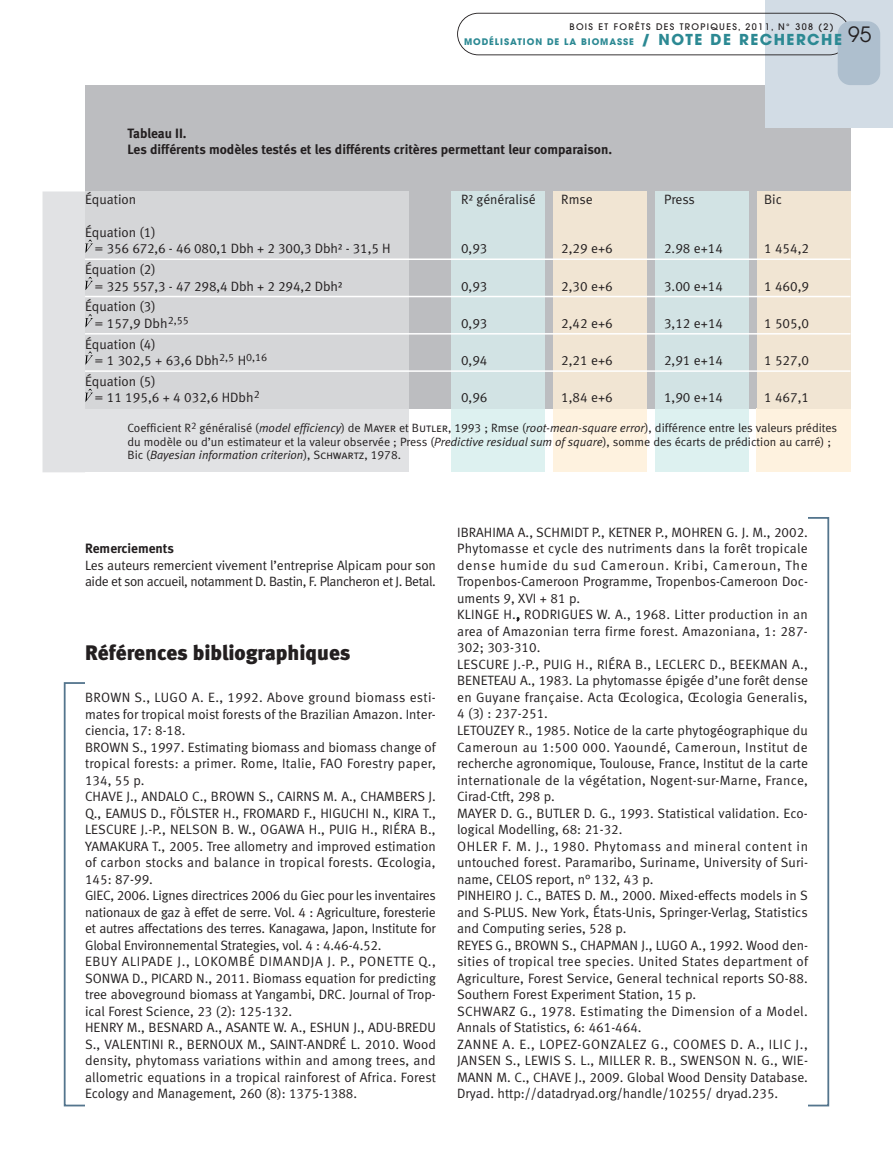
<style>
.page{position:relative;width:893px;height:1149px;background:#fff}
.page>*{position:absolute;margin:0;border:0;box-sizing:border-box;transform-origin:0 0}
.t1{font:21px "Meta Black LF";color:#231f20}
.t2{font:13.5px/16.5px "Meta Normal LF";color:#231f20}
.t3{font:13.5px/16.5px "Meta Normal LF";letter-spacing:-.02em;color:#231f20}
.t4{font:13.5px/16.5px "Meta Bold LF";color:#231f20}
.t5{font:12px/13.5px "Meta Normal LF";color:#231f20}
.t6{font:500 9px/15.3px "Avant Garde";letter-spacing:.15em;color:#231f20}
.s1{font-weight:700;color:#2c8993}
.s2{font-weight:700;font-size:15px;color:#2c8993}
.s3{font-style:italic}
.s4{font-family:"Meta Normal LF Caps"}
</style>
<div class="page">
<div style="left:85px;top:85px;width:765px;height:323px;background:#bcbdc0"></div>
<div style="left:85px;top:408px;width:323px;height:64px;background:#e1e2e4"></div>
<div style="left:85px;top:191px;width:323px;height:217px;background:#d5d6d8"></div>
<div style="left:451px;top:408px;width:93px;height:64px;background:#ddf1f0"></div>
<div style="left:451px;top:191px;width:93px;height:217px;background:#d2e3e4"></div>
<div style="left:553px;top:408px;width:93px;height:64px;background:#fef2df"></div>
<div style="left:553px;top:191px;width:93px;height:217px;background:#f1e5d3"></div>
<div style="left:655px;top:408px;width:93px;height:64px;background:#ddf1f0"></div>
<div style="left:655px;top:191px;width:93px;height:217px;background:#d2e3e4"></div>
<div style="left:808px;top:408px;width:42px;height:64px;background:#fef2df"></div>
<div style="left:757px;top:408px;width:51px;height:64px;background:#fef2df"></div>
<div style="left:757px;top:191px;width:93px;height:217px;background:#f1e5d3"></div>
<hr style="left:85px;top:258px;width:765px;height:2px;background:#fff">
<hr style="left:85px;top:296px;width:765px;height:1px;background:#fff">
<hr style="left:85px;top:333px;width:765px;height:1px;background:#fff">
<hr style="left:85px;top:370px;width:765px;height:2px;background:#fff">
<svg style="left:43px;top:191px;width:50px;height:281px;background:#dedfe1"></svg>
<div style="left:765px;top:0;width:128px;height:128px;background:#d2dce5"></div>
<svg style="left:457px;top:13px;width:390px;height:42px"></svg>
<div style="left:838px;top:21px;width:42px;height:64px;background:#aebfce;border-radius:13px"></div>
<p class="t6" style="left:464px;top:19px;width:409px;text-indent:105px">BOIS ET FORÊTS DES TROPIQUES, 2011, N° 308 (2)<br><span class="s1">MODÉLISATION DE LA BIOMASSE</span> <span class="s2">/ NOTE DE RECHERCHE</span> <sup>95</sup></p>
<p class="t4" style="left:128px;top:124px;width:486px">Tableau II.<br>Les différents modèles testés et les différents critères permettant leur comparaison.</p>
<p class="t2" style="left:85px;top:190px;width:53px">Équation</p>
<p class="t2" style="left:461px;top:190px;width:76px">R² généralisé</p>
<p class="t2" style="left:561px;top:190px;width:33px">Rmse</p>
<p class="t2" style="left:664px;top:190px;width:32px">Press</p>
<p class="t2" style="left:764px;top:190px;width:19px">Bic</p>
<p class="t2" style="left:95px;top:223px;width:297px;text-indent:-10px">Équation (1)<br>= 356 672,6 - 46 080,1 Dbh + 2 300,3 Dbh² - 31,5 H</p>
<p class="t2" style="left:461px;top:240px;width:28px">0,93</p>
<p class="t2" style="left:561px;top:240px;width:53px">2,29 e+6</p>
<p class="t2" style="left:664px;top:240px;width:60px">2.98 e+14</p>
<p class="t2" style="left:764px;top:240px;width:46px">1 454,2</p>
<p class="t2" style="left:95px;top:261px;width:249px;text-indent:-10px">Équation (2)<br>= 325 557,3 - 47 298,4 Dbh + 2 294,2 Dbh²</p>
<p class="t2" style="left:95px;top:298px;width:95px;text-indent:-10px">Équation (3)<br>= 157,9 Dbh<sup>2,55</sup></p>
<p class="t2" style="left:95px;top:335px;width:174px;text-indent:-10px">Équation (4)<br>= 1 302,5 + 63,6 Dbh<sup>2,5</sup> H<sup>0,16</sup></p>
<p class="t2" style="left:461px;top:277px;width:28px">0,93</p>
<p class="t2" style="left:561px;top:277px;width:53px">2,30 e+6</p>
<p class="t2" style="left:664px;top:277px;width:60px">3.00 e+14</p>
<p class="t2" style="left:764px;top:277px;width:46px">1 460,9</p>
<p class="t2" style="left:461px;top:314px;width:28px">0,93</p>
<p class="t2" style="left:561px;top:314px;width:53px">2,42 e+6</p>
<p class="t2" style="left:664px;top:314px;width:61px">3,12 e+14</p>
<p class="t2" style="left:764px;top:314px;width:46px">1 505,0</p>
<p class="t2" style="left:461px;top:352px;width:28px">0,94</p>
<p class="t2" style="left:561px;top:352px;width:53px">2,21 e+6</p>
<p class="t2" style="left:664px;top:352px;width:61px">2,91 e+14</p>
<p class="t2" style="left:764px;top:352px;width:46px">1 527,0</p>
<p class="t2" style="left:95px;top:372px;width:166px;text-indent:-10px">Équation (5)<br>= 11 195,6 + 4 032,6 HDbh<sup>2</sup></p>
<p class="t2" style="left:461px;top:389px;width:28px">0,96</p>
<p class="t2" style="left:561px;top:389px;width:53px">1,84 e+6</p>
<p class="t2" style="left:664px;top:389px;width:61px">1,90 e+14</p>
<p class="t2" style="left:764px;top:389px;width:46px">1 467,1</p>
<p class="t5" style="left:128px;top:421px;width:711px">Coefficient R<sup>2</sup> généralisé (<span class="s3">model efficiency</span>) de M<span class="s4">ayer</span> et B<span class="s4">utler</span>, 1993 ; Rmse (<span class="s3">root-mean-square error</span>), différence entre les valeurs prédites du modèle ou d’un estimateur et la valeur observée ; Press (<span class="s3">Predictive residual sum of square</span>), somme des écarts de prédiction au carré) ;<br>Bic (<span class="s3">Bayesian information criterion</span>), S<span class="s4">chwartz</span>, 1978.</p>
<p class="t4" style="left:85px;top:540px;width:90px">Remerciements</p>
<p class="t3" style="left:85px;top:556px;width:352px">Les auteurs remercient vivement l’entreprise Alpicam pour son aide et son accueil, notamment D. Bastin, F. Plancheron et J. Betal.</p>
<h1 class="t1" style="left:85px;top:640px;width:267px">Références bibliographiques</h1>
<p class="t2" style="left:85px;top:688px;width:352px">BROWN S., LUGO A. E., 1992. Above ground biomass esti&shy;mates for tropical moist forests of the Brazilian Amazon. Inter&shy;ciencia, 17: 8-18.<br>BROWN S., 1997. Estimating biomass and biomass change of tropical forests: a primer. Rome, Italie, FAO Forestry paper, 134, 55 p.<br>CHAVE J., ANDALO C., BROWN S., CAIRNS M. A., CHAMBERS J.<br>Q., EAMUS D., FÖLSTER H., FROMARD F., HIGUCHI N., KIRA T., LESCURE J.-P., NELSON B. W., OGAWA H., PUIG H., RIÉRA B., YAMAKURA T., 2005. Tree allometry and improved estimation of carbon stocks and balance in tropical forests. Œcologia, 145: 87-99.<br>GIEC, 2006. Lignes directrices 2006 du Giec pour les inventaires nationaux de gaz à effet de serre. Vol. 4 : Agriculture, foresterie et autres affectations des terres. Kanagawa, Japon, Institute for Global Environnemental Strategies, vol. 4 : 4.46-4.52.<br>EBUY ALIPADE J., LOKOMBÉ DIMANDJA J. P., PONETTE Q., SONWA D., PICARD N., 2011. Biomass equation for predicting tree aboveground biomass at Yangambi, DRC. Journal of Trop&shy;ical Forest Science, 23 (2): 125-132.<br>HENRY M., BESNARD A., ASANTE W. A., ESHUN J., ADU-BREDU S., VALENTINI R., BERNOUX M., SAINT-ANDRÉ L. 2010. Wood density, phytomass variations within and among trees, and allometric equations in a tropical rainforest of Africa. Forest Ecology and Management, 260 (8): 1375-1388.</p>
<p class="t2" style="left:457px;top:523px;width:352px">IBRAHIMA A., SCHMIDT P., KETNER P., MOHREN G. J. M., 2002.<br>Phytomasse et cycle des nutriments dans la forêt tropicale dense humide du sud Cameroun. Kribi, Cameroun, The Tropenbos-Cameroon Programme, Tropenbos-Cameroon Doc&shy;uments 9, XVI + 81 p.<br>KLINGE H., RODRIGUES W. A., 1968. Litter production in an area of Amazonian terra firme forest. Amazoniana, 1: 287- 302; 303-310.<br>LESCURE J.-P., PUIG H., RIÉRA B., LECLERC D., BEEKMAN A., BENETEAU A., 1983. La phytomasse épigée d’une forêt dense en Guyane française. Acta Œcologica, Œcologia Generalis, 4 (3) : 237-251.<br>LETOUZEY R., 1985. Notice de la carte phytogéographique du Cameroun au 1:500 000. Yaoundé, Cameroun, Institut de recherche agronomique, Toulouse, France, Institut de la carte internationale de la végétation, Nogent-sur-Marne, France, Cirad-Ctft, 298 p.<br>MAYER D. G., BUTLER D. G., 1993. Statistical validation. Eco&shy;logical Modelling, 68: 21-32.<br>OHLER F. M. J., 1980. Phytomass and mineral content in untouched forest. Paramaribo, Suriname, University of Suri&shy;name, CELOS report, n° 132, 43 p.<br>PINHEIRO J. C., BATES D. M., 2000. Mixed-effects models in S and S-PLUS. New York, États-Unis, Springer-Verlag, Statistics and Computing series, 528 p.<br>REYES G., BROWN S., CHAPMAN J., LUGO A., 1992. Wood den&shy;sities of tropical tree species. United States department of Agriculture, Forest Service, General technical reports SO-88.<br>Southern Forest Experiment Station, 15 p.<br>SCHWARZ G., 1978. Estimating the Dimension of a Model.<br>Annals of Statistics, 6: 461-464.<br>ZANNE A. E., LOPEZ-GONZALEZ G., COOMES D. A., ILIC J., JANSEN S., LEWIS S. L., MILLER R. B., SWENSON N. G., WIE-MANN M. C., CHAVE J., 2009. Global Wood Density Database.<br>Dryad. http://datadryad.org/handle/10255/ dryad.235.</p>
</div>
